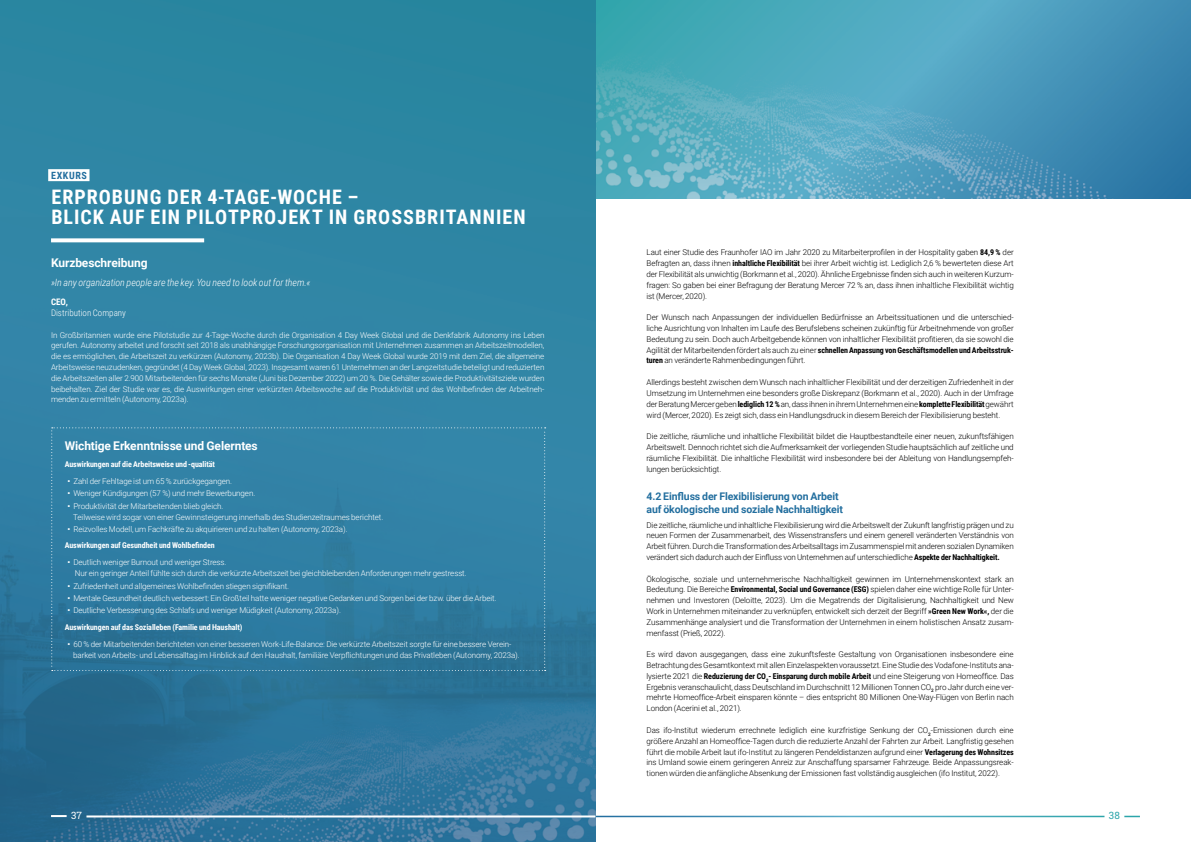
<style>
.page{position:relative;width:1191px;height:842px;background:#fff}
.page>*{position:absolute;margin:0;border:0;box-sizing:border-box;transform-origin:0 0}
.t1{font:700 20px/20px "Roboto Condensed";letter-spacing:.05em;color:#fff}
.t2{font:700 12px "Roboto";letter-spacing:-.01em;color:#fff}
.t3{font:700 10.5px/12.6px "Roboto";letter-spacing:-.01em;color:#236f9f}
.t4{font:italic 300 10px "Roboto Condensed";letter-spacing:-.005em;color:#fff}
.t5{font:700 10px "Roboto Condensed";letter-spacing:.06em;color:#236f9f}
.t6{font:10px "Roboto Slab";color:#fff}
.t7{font:10px "Roboto Slab";color:#2ca5aa}
.t8{font:300 9px "Roboto Condensed";color:#fff}
.t9{font:700 9px "Roboto Condensed";color:#fff}
.t10{font:300 8px/10.8px "Roboto";letter-spacing:-.01em;color:#000;text-align:justify}
.t11{font:300 8px/10.8px "Roboto";letter-spacing:-.01em;color:#fff}
.t12{font:700 8px "Roboto Condensed";letter-spacing:-.01em;color:#fff}
.t13{font:700 8px "Roboto Condensed";letter-spacing:-.01em;color:#000}
.s1{font-family:"Roboto Condensed";font-weight:700}
.s2{font-family:"Roboto";font-weight:300}
</style>
<div class="page">
<img style="left:595px;top:0;width:596px;height:198px">
<div style="left:0;top:0;width:595px;height:188px;background:#2a86a1"></div>
<img style="left:0;top:188px;width:595px;height:654px">
<div style="left:48px;top:169px;width:41px;height:12px;background:#fff"></div>
<svg style="left:51px;top:238px;width:153px;height:4px"></svg>
<svg style="left:51px;top:427px;width:495px;height:244px;background:#307ea2"></svg>
<svg style="left:1124px;top:816px;width:16px;height:1px"></svg>
<hr style="left:86px;top:815px;width:509px;height:2px;background:#fff">
<svg style="left:51px;top:815px;width:16px;height:2px"></svg>
<p class="t5" style="left:51px;top:168px;width:37px">EXKURS</p>
<h1 class="t1" style="left:51px;top:186px;width:476px">ERPROBUNG DER 4-TAGE-WOCHE –<br>BLICK AUF EIN PILOTPROJEKT IN GROSSBRITANNIEN</h1>
<h2 class="t2" style="left:51px;top:254px;width:98px">Kurzbeschreibung</h2>
<p class="t4" style="left:51px;top:276px;width:261px">»In any organization people are the key. You need to look out for them.«</p>
<p class="t9" style="left:51px;top:295px;width:19px">CEO,</p>
<p class="t8" style="left:51px;top:306px;width:76px">Distribution Company</p>
<p class="t11" style="left:51px;top:329px;width:495px;text-align:justify">In Großbritannien wurde eine Pilotstudie zur 4-Tage-Woche durch die Organisation 4 Day Week Global und die Denkfabrik Autonomy ins Leben gerufen. Autonomy arbeitet und forscht seit 2018 als unabhängige Forschungsorganisation mit Unternehmen zusammen an Arbeitszeitmodellen, die es ermöglichen, die Arbeitszeit zu verkürzen (Autonomy, 2023b). Die Organisation 4 Day Week Global wurde 2019 mit dem Ziel, die allgemeine Arbeitsweise neuzudenken, gegründet (4 Day Week Global, 2023). Insgesamt waren 61 Unternehmen an der Langzeitstudie beteiligt und reduzierten die Arbeitszeiten aller 2.900 Mitarbeitenden für sechs Monate (Juni bis Dezember 2022) um 20 %. Die Gehälter sowie die Produktivitätsziele wurden beibehalten. Ziel der Studie war es, die Auswirkungen einer verkürzten Arbeitswoche auf die Produktivität und das Wohlbefinden der Arbeitneh&shy;menden zu ermitteln (Autonomy, 2023a).</p>
<h2 class="t2" style="left:65px;top:437px;width:194px">Wichtige Erkenntnisse und Gelerntes</h2>
<p class="t12" style="left:65px;top:459px;width:152px">Auswirkungen auf die Arbeitsweise und -qualität</p>
<p class="t11" style="left:68px;top:475px;width:166px"><span class="s1">•</span> Zahl der Fehltage ist um 65 % zurückgegangen.</p>
<p class="t11" style="left:68px;top:488px;width:189px"><span class="s1">•</span> Weniger Kündigungen (57 %) und mehr Bewerbungen.</p>
<p class="t11" style="left:73px;top:500px;width:311px;text-indent:-6px"><span class="s1">•</span> Produktivität der Mitarbeitenden blieb gleich.<br>Teilweise wird sogar von einer Gewinnsteigerung innerhalb des Studienzeitraumes berichtet.</p>
<p class="t11" style="left:68px;top:523px;width:281px"><span class="s1">•</span> Reizvolles Modell, um Fachkräfte zu akquirieren und zu halten (Autonomy, 2023a).</p>
<p class="t12" style="left:65px;top:540px;width:152px">Auswirkungen auf Gesundheit und Wohlbefinden</p>
<p class="t11" style="left:75px;top:556px;width:393px;text-indent:-7px"><span class="s1">•</span> Deutlich weniger Burnout und weniger Stress.<br>Nur ein geringer Anteil fühlte sich durch die verkürzte Arbeitszeit bei gleichbleibenden Anforderungen mehr gestresst.</p>
<p class="t11" style="left:68px;top:580px;width:223px"><span class="s1">•</span> Zufriedenheit und allgemeines Wohlbefinden stiegen signifikant.</p>
<p class="t11" style="left:68px;top:592px;width:430px"><span class="s1">•</span> Mentale Gesundheit deutlich verbessert: Ein Großteil hatte weniger negative Gedanken und Sorgen bei der bzw. über die Arbeit.</p>
<p class="t11" style="left:68px;top:605px;width:275px"><span class="s1">•</span> Deutliche Verbesserung des Schlafs und weniger Müdigkeit (Autonomy, 2023a).</p>
<p class="t12" style="left:65px;top:621px;width:179px">Auswirkungen auf das Sozialleben (Familie und Haushalt)</p>
<p class="t11" style="left:73px;top:638px;width:448px;text-indent:-6px"><span class="s1">•</span> 60 % der Mitarbeitenden berichteten von einer besseren Work-Life-Balance: Die verkürzte Arbeitszeit sorgte für eine bessere Verein&shy;barkeit von Arbeits- und Lebensalltag im Hinblick auf den Haushalt, familiäre Verpflichtungen und das Privatleben (Autonomy, 2023a).</p>
<p class="t10" style="left:646px;top:247px;width:369px">Laut einer Studie des Fraunhofer IAO im Jahr 2020 zu Mitarbeiterprofilen in der Hospitality gaben <span class="s1">84,9 %</span> der Befragten an, dass ihnen <span class="s1">inhaltliche Flexibilität</span> bei ihrer Arbeit wichtig ist. Lediglich 2,6 % bewerteten diese Art der Flexibilität als unwichtig (Borkmann et al., 2020). Ähnliche Ergebnisse finden sich auch in weiteren Kurzum&shy;fragen: So gaben bei einer Befragung der Beratung Mercer 72 % an, dass ihnen inhaltliche Flexibilität wichtig ist (Mercer, 2020).</p>
<p class="t10" style="left:646px;top:312px;width:369px">Der Wunsch nach Anpassungen der individuellen Bedürfnisse an Arbeitssituationen und die unterschied&shy;liche Ausrichtung von Inhalten im Laufe des Berufslebens scheinen zukünftig für Arbeitnehmende von großer Bedeutung zu sein. Doch auch Arbeitgebende können von inhaltlicher Flexibilität profitieren, da sie sowohl die</p>
<p class="t13" style="left:646px;top:344px;width:369px"><span class="s2">Agilität der Mitarbeitenden fördert als auch zu einer</span> schnellen Anpassung von Geschäftsmodellen und Arbeitsstruk-</p>
<p class="t10" style="left:646px;top:355px;width:161px"><span class="s1">turen</span> an veränderte Rahmenbedingungen führt.</p>
<p class="t10" style="left:646px;top:377px;width:369px">Allerdings besteht zwischen dem Wunsch nach inhaltlicher Flexibilität und der derzeitigen Zufriedenheit in der Umsetzung im Unternehmen eine besonders große Diskrepanz (Borkmann et al., 2020). Auch in der Umfrage der Beratung Mercer geben <span class="s1">lediglich 12 %</span> an, dass ihnen in ihrem Unternehmen eine <span class="s1">komplette Flexibilität</span> gewährt wird (Mercer, 2020). Es zeigt sich, dass ein Handlungsdruck in diesem Bereich der Flexibilisierung besteht.</p>
<p class="t10" style="left:646px;top:431px;width:369px">Die zeitliche, räumliche und inhaltliche Flexibilität bildet die Hauptbestandteile einer neuen, zukunftsfähigen Arbeitswelt. Dennoch richtet sich die Aufmerksamkeit der vorliegenden Studie hauptsächlich auf zeitliche und räumliche Flexibilität. Die inhaltliche Flexibilität wird insbesondere bei der Ableitung von Handlungsempfeh&shy;lungen berücksichtigt.</p>
<h3 class="t3" style="left:646px;top:490px;width:198px">4.2 Einfluss der Flexibilisierung von Arbeit auf ökologische und soziale Nachhaltigkeit</h3>
<p class="t10" style="left:646px;top:519px;width:369px">Die zeitliche, räumliche und inhaltliche Flexibilisierung wird die Arbeitswelt der Zukunft langfristig prägen und zu neuen Formen der Zusammenarbeit, des Wissenstransfers und einem generell veränderten Verständnis von Arbeit führen. Durch die Transformation des Arbeitsalltags im Zusammenspiel mit anderen sozialen Dynamiken verändert sich dadurch auch der Einfluss von Unternehmen auf unterschiedliche <span class="s1">Aspekte der Nachhaltigkeit.</span></p>
<p class="t10" style="left:646px;top:573px;width:369px">Ökologische, soziale und unternehmerische Nachhaltigkeit gewinnen im Unternehmenskontext stark an Bedeutung. Die Bereiche <span class="s1">Environmental, Social und Governance (ESG)</span> spielen daher eine wichtige Rolle für Unter&shy;nehmen und Investoren (Deloitte, 2023). Um die Megatrends der Digitalisierung, Nachhaltigkeit und New Work in Unternehmen miteinander zu verknüpfen, entwickelt sich derzeit der Begriff <span class="s1">»Green New Work«,</span> der die Zusammenhänge analysiert und die Transformation der Unternehmen in einem holistischen Ansatz zusam&shy;menfasst (Prieß, 2022).</p>
<p class="t10" style="left:646px;top:649px;width:369px">Es wird davon ausgegangen, dass eine zukunftsfeste Gestaltung von Organisationen insbesondere eine Betrachtung des Gesamtkontext mit allen Einzelaspekten voraussetzt. Eine Studie des Vodafone-Instituts ana&shy;lysierte 2021 die <span class="s1">Reduzierung der CO</span><sub>2</sub><span class="s1">- Einsparung durch mobile Arbeit</span> und eine Steigerung von Homeoffice. Das Ergebnis veranschaulicht, dass Deutschland im Durchschnitt 12 Millionen Tonnen CO<sub>2</sub> pro Jahr durch eine ver&shy;mehrte Homeoffice-Arbeit einsparen könnte – dies entspricht 80 Millionen One-Way-Flügen von Berlin nach London (Acerini et al., 2021).</p>
<p class="t10" style="left:646px;top:724px;width:369px">Das ifo-Institut wiederum errechnete lediglich eine kurzfristige Senkung der CO<sub>2</sub>-Emissionen durch eine größere Anzahl an Homeoffice-Tagen durch die reduzierte Anzahl der Fahrten zur Arbeit. Langfristig gesehen führt die mobile Arbeit laut ifo-Institut zu längeren Pendeldistanzen aufgrund einer <span class="s1">Verlagerung des Wohnsitzes </span>ins Umland sowie einem geringeren Anreiz zur Anschaffung sparsamer Fahrzeuge. Beide Anpassungsreak&shy;tionen würden die anfängliche Absenkung der Emissionen fast vollständig ausgleichen (ifo Institut, 2022).</p>
<p class="t6" style="left:71px;top:809px;width:12px">37</p>
<p class="t7" style="left:1109px;top:809px;width:12px">38</p>
</div>
